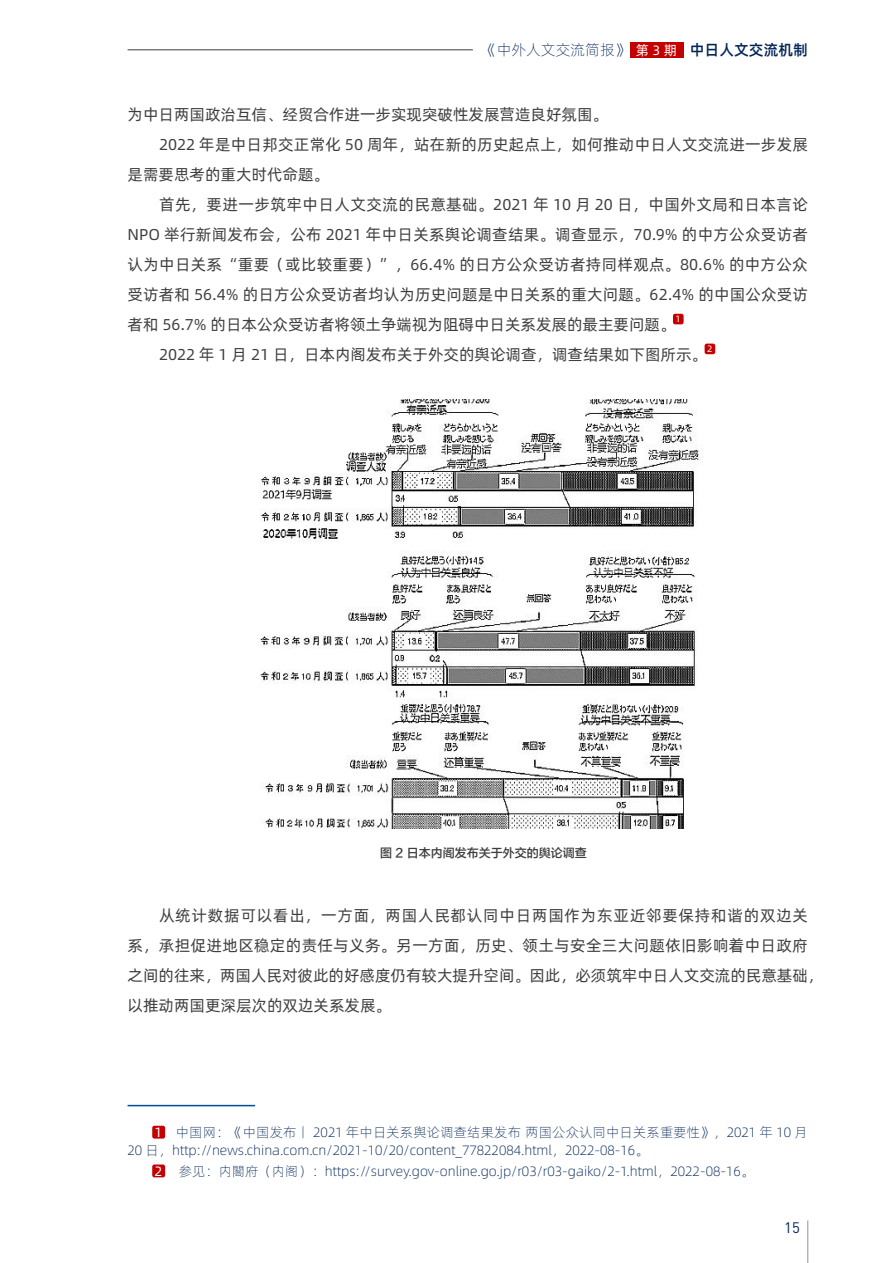
<style>
.page{position:relative;width:893px;height:1263px;background:#fff}
.page>*{position:absolute;margin:0;border:0;box-sizing:border-box;transform-origin:0 0}
.正文{font:15.75px/30px "Alibaba Pu Hui Ti";color:#3e3e3f}
.正文-2{font:15.75px/30px "Alibaba Pu Hui Ti";letter-spacing:.025em;color:#3e3e3f}
.t1{font:300 15px "Alibaba Pu Hui Ti";color:#032657}
.t2{font:15px "DIN";color:#032657}
.脚注正文{font:300 13.5px/18px "Alibaba Pu Hui Ti";color:#032657}
.图说{font:12px "FZLTHDB SC GB1 4";color:#3e3e3f}
.正文-3{font:9.15px "Alibaba Pu Hui Ti";color:#fff}
.s1{font-weight:400;font-size:13.5px;color:#fff}
.s2{font-weight:500}
.s3{font-weight:400;color:#fff}
</style>
<div class="page">
<div style="left:629px;top:43px;width:54px;height:15px;background:#c40000"></div>
<hr style="left:128px;top:50px;width:345px;height:1px;background:#3e3e3f">
<hr style="left:807px;top:1220px;width:1px;height:43px;background:#939598">
<div style="left:152px;top:1126px;width:13px;height:12px;background:#c40000;border-radius:2px"></div>
<div style="left:152px;top:1164px;width:13px;height:13px;background:#c40000;border-radius:2px"></div>
<div style="left:705px;top:344px;width:10px;height:10px;background:#c40000;border-radius:2px"></div>
<div style="left:673px;top:314px;width:11px;height:10px;background:#c40000;border-radius:2px"></div>
<img style="left:260px;top:400px;width:440px;height:429px">
<hr style="left:128px;top:1105px;width:127px;height:1px;background:#004d99">
<p class="t1" style="left:482px;top:39px;width:328px">《中外人文交流简报》<span class="s1">第 3 期</span> <span class="s2">中日人文交流机制</span></p>
<p class="正文" style="left:128px;top:98px;width:482px">为中日两国政治互信、经贸合作进一步实现突破性发展营造良好氛围。</p>
<p class="正文" style="left:128px;top:128px;width:682px;text-indent:31px">2022 年是中日邦交正常化 50 周年，站在新的历史起点上，如何推动中日人文交流进一步发展是需要思考的重大时代命题。</p>
<p class="正文" style="left:128px;top:188px;width:682px;text-align:justify;text-indent:31px">首先，要进一步筑牢中日人文交流的民意基础。2021 年 10 月 20 日，中国外文局和日本言论NPO 举行新闻发布会，公布 2021 年中日关系舆论调查结果。调查显示，70.9% 的中方公众受访者认为中日关系“重要（或比较重要）”，66.4% 的日方公众受访者持同样观点。80.6% 的中方公众受访者和 56.4% 的日方公众受访者均认为历史问题是中日关系的重大问题。62.4% 的中国公众受访者和 56.7% 的日本公众受访者将领土争端视为阻碍中日关系发展的最主要问题。</p>
<p class="正文-3" style="left:676px;top:312px;width:7px">1</p>
<p class="正文" style="left:159px;top:338px;width:550px">2022 年 1 月 21 日，日本内阁发布关于外交的舆论调查，调查结果如下图所示。</p>
<p class="正文-3" style="left:707px;top:342px;width:7px">2</p>
<p class="图说" style="left:380px;top:843px;width:208px">图 2 日本内阁发布关于外交的舆论调查</p>
<p class="正文-2" style="left:128px;top:899px;width:697px;text-indent:31px">从统计数据可以看出，一方面，两国人民都认同中日两国作为东亚近邻要保持和谐的双边关系，承担促进地区稳定的责任与义务。另一方面，历史、领土与安全三大问题依旧影响着中日政府之间的往来，两国人民对彼此的好感度仍有较大提升空间。因此，必须筑牢中日人文交流的民意基础，以推动两国更深层次的双边关系发展。</p>
<p class="脚注正文" style="left:128px;top:1122px;width:682px;text-indent:27px"><span class="s3">1</span>　中国网：《中国发布丨 2021 年中日关系舆论调查结果发布 两国公众认同中日关系重要性》，2021 年 10 月<br>20 日，http://news.china.com.cn/2021-10/20/content_77822084.html，2022-08-16。</p>
<p class="脚注正文" style="left:155px;top:1161px;width:601px"><span class="s3">2</span>　 参见：内閣府（内阁）：https://survey.gov-online.go.jp/r03/r03-gaiko/2-1.html，2022-08-16。</p>
<p class="t2" style="left:784px;top:1218px;width:17px">15</p>
</div>
